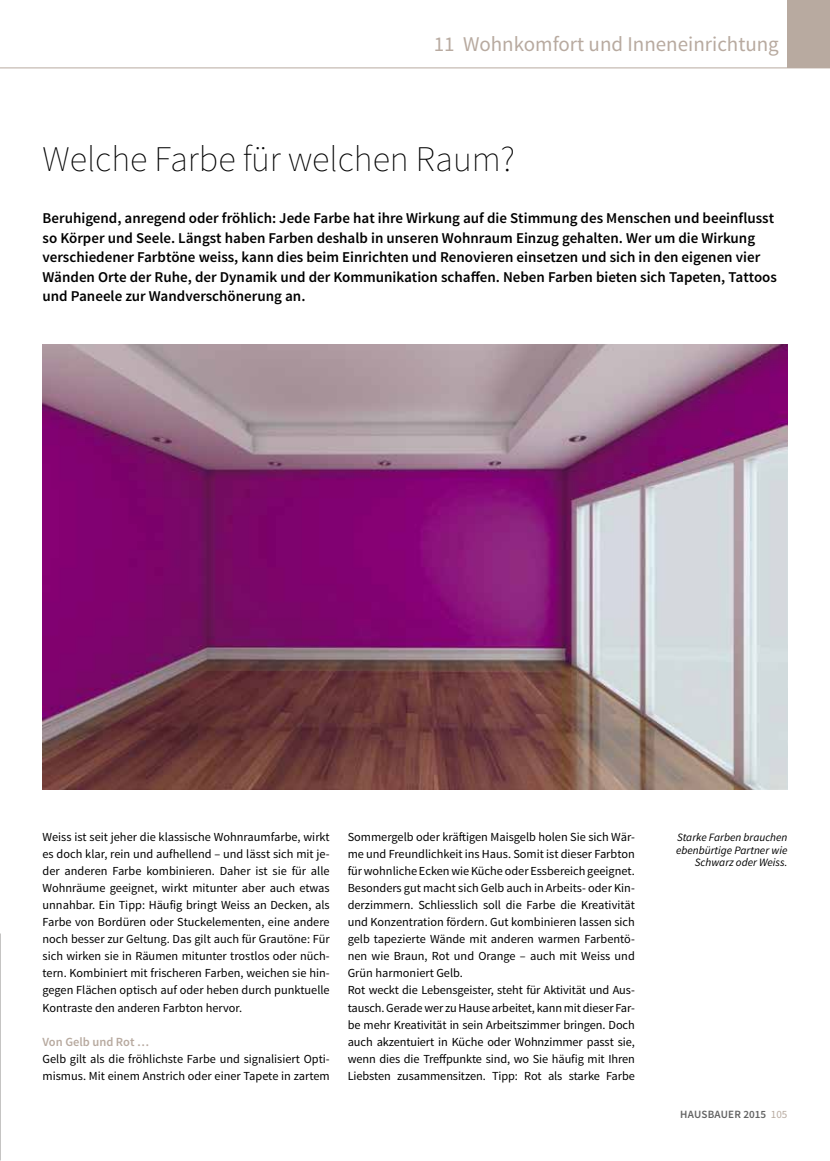
<style>
.page{position:relative;width:830px;height:1161px;background:#fff}
.page>*{position:absolute;margin:0;border:0;box-sizing:border-box;transform-origin:0 0}
.t1{font:200 36px "Source Sans Pro";color:#000}
.t2{font:21px "Source Sans Pro";color:#b8aaa0}
.t3{font:600 15px/19.5px "Source Sans Pro";color:#000}
.t4{font:600 12.45px "Source Sans Pro";color:#b8aaa0}
.t5{font:12.3px/17.1px "Source Sans Pro";color:#000}
.t6{font:italic 11.25px/12.8px "Source Sans Pro";color:#000;text-align:right}
.t7{font:600 11.1px "Source Sans Pro";letter-spacing:.01em;color:#636363}
.s1{font-weight:400;color:#b8aaa0}
</style>
<div class="page">
<div style="left:787px;top:0;width:42px;height:68px;background:#b8aaa0"></div>
<hr style="left:0;top:68px;width:829px;height:1px;background:#b8aaa0">
<img style="left:43px;top:344px;width:744px;height:445px">
<img style="left:0;top:0;width:1px;height:1161px">
<h2 class="t2" style="left:433px;top:31px;width:346px">11 Wohnkomfort und Inneneinrichtung</h2>
<h1 class="t1" style="left:43px;top:138px;width:474px">Welche Farbe für welchen Raum?</h1>
<p class="t3" style="left:43px;top:209px;width:735px">Beruhigend, anregend oder fröhlich: Jede Farbe hat ihre Wirkung auf die Stimmung des Menschen und beeinflusst so Körper und Seele. Längst haben Farben deshalb in unseren Wohnraum Einzug gehalten. Wer um die Wirkung verschiedener Farbtöne weiss, kann dies beim Einrichten und Renovieren einsetzen und sich in den eigenen vier Wänden Orte der Ruhe, der Dynamik und der Kommunikation schaffen. Neben Farben bieten sich Tapeten, Tattoos und Paneele zur Wandverschönerung an.</p>
<p class="t5" style="left:43px;top:828px;width:288px;text-align:justify">Weiss ist seit jeher die klassische Wohnraumfarbe, wirkt es doch klar, rein und aufhellend – und lässt sich mit je&shy;der anderen Farbe kombinieren. Daher ist sie für alle Wohnräume geeignet, wirkt mitunter aber auch etwas unnahbar. Ein Tipp: Häufig bringt Weiss an Decken, als Farbe von Bordüren oder Stuckelementen, eine andere noch besser zur Geltung. Das gilt auch für Grautöne: Für sich wirken sie in Räumen mitunter trostlos oder nüch&shy;tern. Kombiniert mit frischeren Farben, weichen sie hin&shy;gegen Flächen optisch auf oder heben durch punktuelle Kontraste den anderen Farbton hervor.</p>
<p class="t4" style="left:43px;top:1034px;width:108px">Von Gelb und Rot …</p>
<p class="t5" style="left:43px;top:1050px;width:288px">Gelb gilt als die fröhlichste Farbe und signalisiert Opti&shy;mismus. Mit einem Anstrich oder einer Tapete in zartem</p>
<p class="t5" style="left:347px;top:828px;width:288px">Sommergelb oder kräftigen Maisgelb holen Sie sich Wär&shy;me und Freundlichkeit ins Haus. Somit ist dieser Farbton für wohnliche Ecken wie Küche oder Essbereich geeignet.<br>Besonders gut macht sich Gelb auch in Arbeits- oder Kin&shy;derzimmern. Schliesslich soll die Farbe die Kreativität und Konzentration fördern. Gut kombinieren lassen sich gelb tapezierte Wände mit anderen warmen Farbentö&shy;nen wie Braun, Rot und Orange – auch mit Weiss und Grün harmoniert Gelb.<br>Rot weckt die Lebensgeister, steht für Aktivität und Aus&shy;tausch. Gerade wer zu Hause arbeitet, kann mit dieser Far&shy;be mehr Kreativität in sein Arbeitszimmer bringen. Doch auch akzentuiert in Küche oder Wohnzimmer passt sie, wenn dies die Treffpunkte sind, wo Sie häufig mit Ihren Liebsten zusammensitzen. Tipp: Rot als starke Farbe</p>
<p class="t6" style="left:675px;top:831px;width:113px">Starke Farben brauchen ebenbürtige Partner wie<br>Schwarz oder Weiss.</p>
<p class="t7" style="left:680px;top:1108px;width:109px">HAUSBAUER 2015 <span class="s1">105</span></p>
</div>
